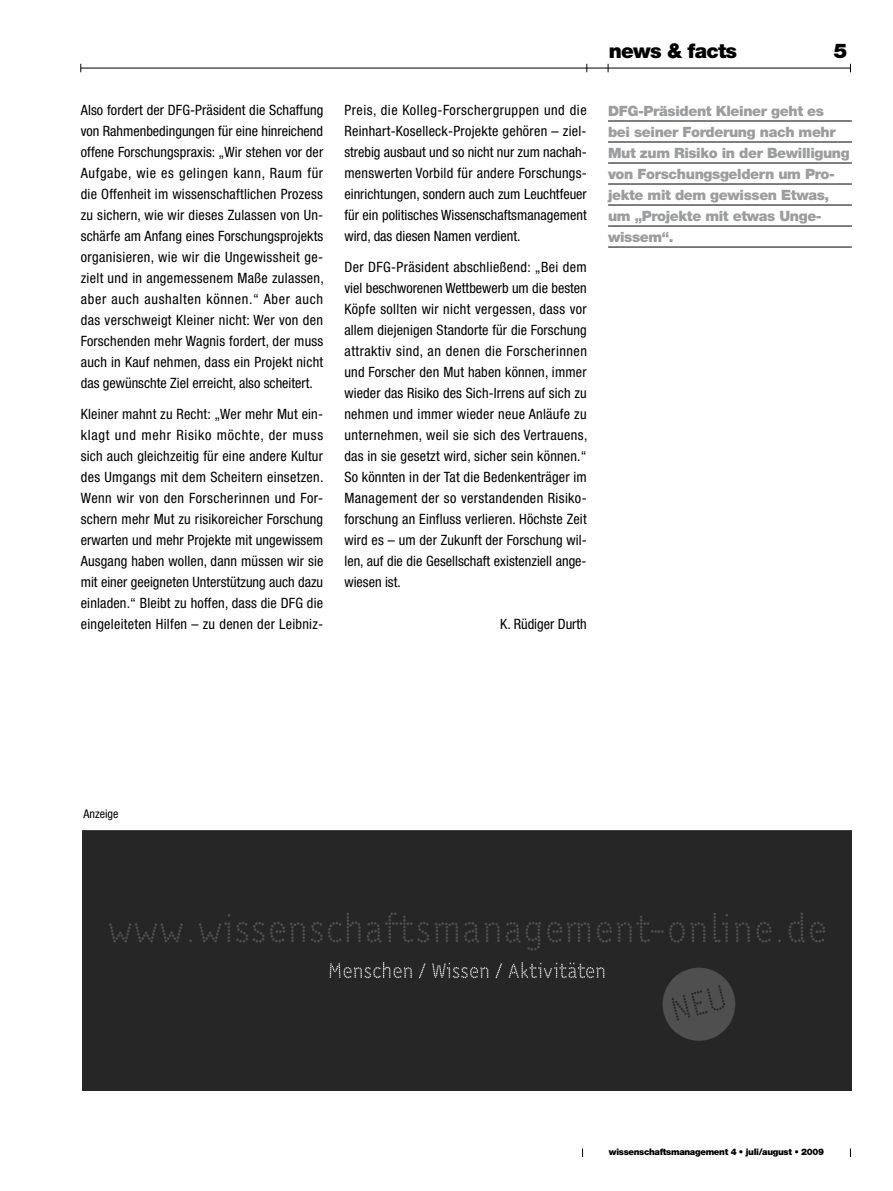
<style>
.page{position:relative;width:893px;height:1191px;background:#fff}
.page>*{position:absolute;margin:0;border:0;box-sizing:border-box;transform-origin:0 0}
.t1{font:900 20.25px "Helvetica Neue";letter-spacing:-.035em;color:#000}
.t2{font:condensed 14.25px/21px "Helvetica Neue";color:#000;text-align:justify}
.t3{font:900 14.25px/21px "Helvetica Neue";letter-spacing:-.025em;color:#9b9d9f}
.t4{font:condensed 12px "Helvetica Neue";color:#000}
.t5{font:900 9px "Helvetica Neue";letter-spacing:-.035em;color:#000}
</style>
<div class="page">
<hr style="left:81px;top:68px;width:769px;height:1px;background:#000">
<hr style="left:608px;top:121px;width:244px;height:1px;background:#000">
<hr style="left:608px;top:142px;width:244px;height:1px;background:#000">
<hr style="left:608px;top:163px;width:244px;height:1px;background:#000">
<hr style="left:608px;top:184px;width:244px;height:1px;background:#000">
<hr style="left:608px;top:205px;width:244px;height:1px;background:#000">
<hr style="left:608px;top:226px;width:244px;height:1px;background:#000">
<hr style="left:608px;top:247px;width:244px;height:1px;background:#000">
<div style="left:82px;top:830px;width:769px;height:260px;background:#262626"></div>
<p class="t2" style="left:81px;top:99px;width:245px">Also fordert der DFG-Präsident die Schaffung von Rahmenbedingungen für eine hinreichend offene Forschungspraxis: „Wir stehen vor der Aufgabe, wie es gelingen kann, Raum für die Offenheit im wissenschaftlichen Prozess zu sichern, wie wir dieses Zulassen von Un&shy;schärfe am Anfang eines Forschungsprojekts organisieren, wie wir die Ungewissheit ge&shy;zielt und in angemessenem Maße zulassen, aber auch aushalten können.“ Aber auch das verschweigt Kleiner nicht: Wer von den Forschenden mehr Wagnis fordert, der muss auch in Kauf nehmen, dass ein Projekt nicht das gewünschte Ziel erreicht, also scheitert.</p>
<p class="t2" style="left:81px;top:403px;width:244px">Kleiner mahnt zu Recht: „Wer mehr Mut ein&shy;klagt und mehr Risiko möchte, der muss sich auch gleichzeitig für eine andere Kultur des Umgangs mit dem Scheitern einsetzen.<br>Wenn wir von den Forscherinnen und For&shy;schern mehr Mut zu risikoreicher Forschung erwarten und mehr Projekte mit ungewissem Ausgang haben wollen, dann müssen wir sie mit einer geeigneten Unterstützung auch dazu einladen.“ Bleibt zu hoffen, dass die DFG die eingeleiteten Hilfen – zu denen der Leibniz-</p>
<p class="t2" style="left:344px;top:99px;width:244px">Preis, die Kolleg-Forschergruppen und die Reinhart-Koselleck-Projekte gehören – ziel&shy;strebig ausbaut und so nicht nur zum nachah&shy;menswerten Vorbild für andere Forschungs&shy;einrichtungen, sondern auch zum Leuchtfeuer für ein politisches Wissenschaftsmanagement wird, das diesen Namen verdient.</p>
<p class="t2" style="left:344px;top:257px;width:245px">Der DFG-Präsident abschließend: „Bei dem viel beschworenen Wettbewerb um die besten Köpfe sollten wir nicht vergessen, dass vor allem diejenigen Standorte für die Forschung attraktiv sind, an denen die Forscherinnen und Forscher den Mut haben können, immer wieder das Risiko des Sich-Irrens auf sich zu nehmen und immer wieder neue Anläufe zu unternehmen, weil sie sich des Vertrauens, das in sie gesetzt wird, sicher sein können.“ So könnten in der Tat die Bedenkenträger im Management der so verstandenden Risiko&shy;forschung an Einfluss verlieren. Höchste Zeit wird es – um der Zukunft der Forschung wil&shy;len, auf die die Gesellschaft existenziell ange&shy;wiesen ist.</p>
<p class="t2" style="left:500px;top:614px;width:88px">K. Rüdiger Durth</p>
<h1 class="t1" style="left:609px;top:39px;width:130px">news &amp; facts</h1>
<h1 class="t1" style="left:834px;top:39px;width:15px">5</h1>
<p class="t3" style="left:608px;top:100px;width:243px">DFG-Präsident Kleiner geht es<br>bei seiner Forderung nach mehr<br>Mut zum Risiko in der Bewilligung von Forschungsgeldern um Pro&shy;jekte mit dem gewissen Etwas, um „Projekte mit etwas Unge&shy;wissem“.</p>
<p class="t4" style="left:84px;top:806px;width:36px">Anzeige</p>
<p class="t5" style="left:609px;top:1146px;width:217px">wissenschaftsmanagement 4 • juli/august • 2009</p>
</div>
